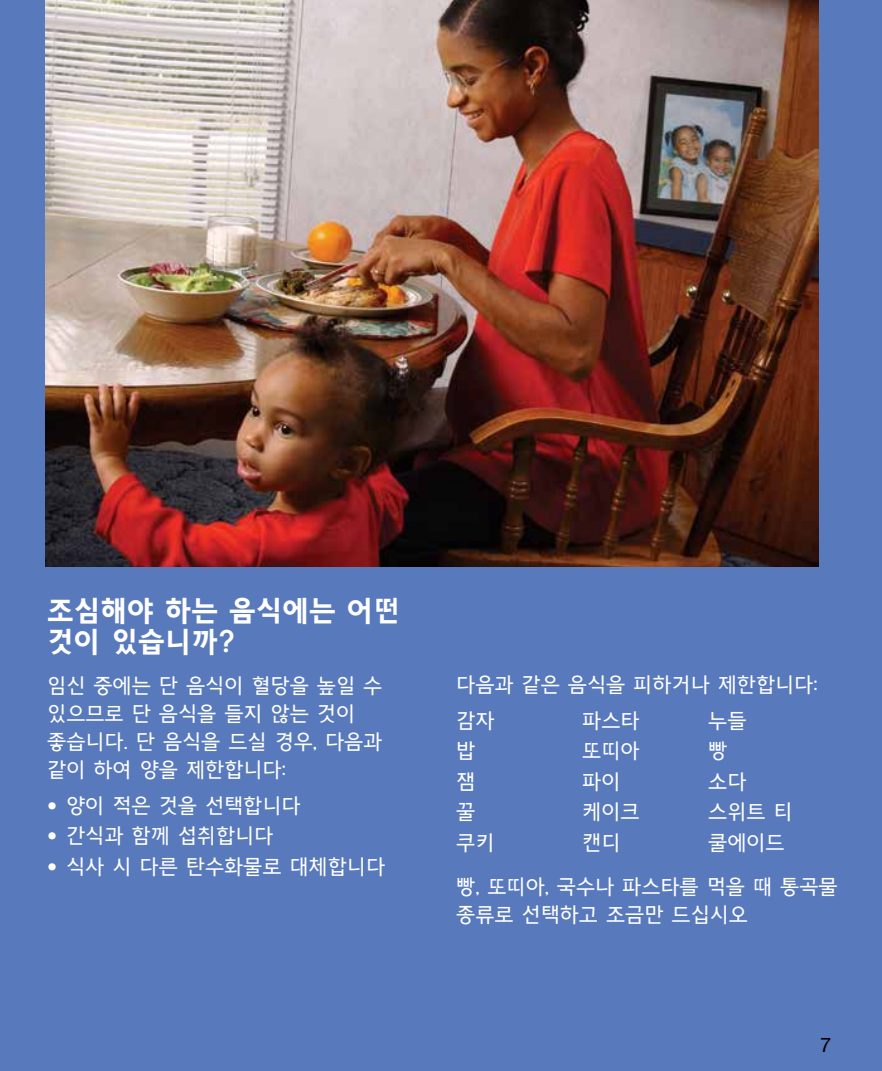
<style>
.page{position:relative;width:882px;height:1071px;background:#587abc}
.page>*{position:absolute;margin:0;border:0;box-sizing:border-box;transform-origin:0 0}
.t1{font:28px/31.5px "THE Jung 170";color:#fff}
.t2{font:20.12px/28px "THE Jung 140";color:#fff}
.t3{font:20.12px "Helvetica Neue LT Std";color:#000}
.s1{font-family:"Helvetica Neue LT Std"}
</style>
<div class="page">
<img style="left:46px;top:0;width:773px;height:567px">
<h1 class="t1" style="left:47px;top:595px;width:354px">조심해야 하는 음식에는 어떤 것이 있습니까?</h1>
<p class="t2" style="left:47px;top:671px;width:337px">임신 중에는 단 음식이 혈당을 높일 수 있으므로 단 음식을 들지 않는 것이 좋습니다. 단 음식을 드실 경우, 다음과 같이 하여 양을 제한합니다:</p>
<p class="t2" style="left:47px;top:791px;width:255px"><span class="s1">•</span> 양이 적은 것을 선택합니다</p>
<p class="t2" style="left:47px;top:822px;width:228px"><span class="s1">•</span> 간식과 함께 섭취합니다</p>
<p class="t2" style="left:47px;top:852px;width:339px"><span class="s1">•</span> 식사 시 다른 탄수화물로 대체합니다</p>
<p class="t2" style="left:456px;top:667px;width:363px;line-height:35.9px">다음과 같은 음식을 피하거나 제한합니다: 감자</p>
<p class="t2" style="left:582px;top:707px;width:59px">파스타</p>
<p class="t2" style="left:708px;top:707px;width:40px">누들</p>
<p class="t2" style="left:456px;top:737px;width:21px">밥</p>
<p class="t2" style="left:582px;top:737px;width:59px">또띠아</p>
<p class="t2" style="left:708px;top:737px;width:21px">빵</p>
<p class="t2" style="left:456px;top:768px;width:21px">잼</p>
<p class="t2" style="left:582px;top:768px;width:40px">파이</p>
<p class="t2" style="left:708px;top:768px;width:40px">소다</p>
<p class="t2" style="left:456px;top:798px;width:21px">꿀</p>
<p class="t2" style="left:582px;top:798px;width:59px">케이크</p>
<p class="t2" style="left:708px;top:798px;width:86px">스위트 티</p>
<p class="t2" style="left:456px;top:829px;width:40px">쿠키</p>
<p class="t2" style="left:582px;top:829px;width:40px">캔디</p>
<p class="t2" style="left:456px;top:821px;width:383px;line-height:43.8px;text-indent:252px">쿨에이드<br>빵, 또띠아, 국수나 파스타를 먹을 때 통곡물</p>
<p class="t2" style="left:456px;top:900px;width:293px">종류로 선택하고 조금만 드십시오</p>
<p class="t3" style="left:820px;top:1033px;width:13px">7</p>
</div>
